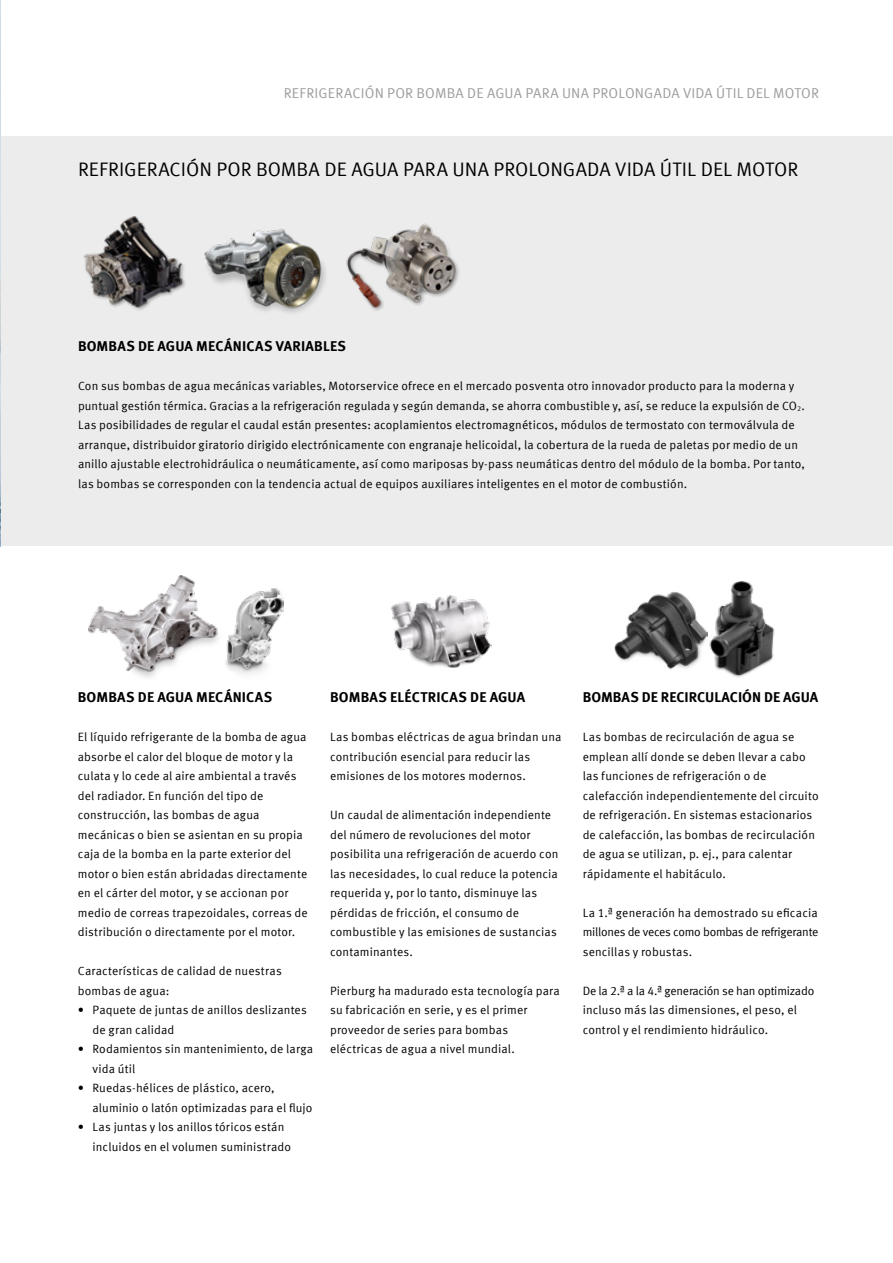
<style>
.page{position:relative;width:893px;height:1263px;background:#fff}
.page>*{position:absolute;margin:0;border:0;box-sizing:border-box;transform-origin:0 0}
.t1{font:19.5px "Meta Offc Pro Norm";color:#000}
.t2{font:700 14.25px "Meta Offc Pro";letter-spacing:.01em;color:#000}
.t3{font:14.25px "Meta Offc Pro Norm";letter-spacing:.01em;color:#9c9c9d}
.t4{font:12px/19.5px "Meta Offc Pro Norm";letter-spacing:.01em;color:#000}
</style>
<div class="page">
<img style="left:391px;top:595px;width:101px;height:73px">
<img style="left:88px;top:575px;width:131px;height:103px">
<img style="left:225px;top:589px;width:59px;height:86px">
<div style="left:1px;top:136px;width:892px;height:410px;background:#ececec"></div>
<img style="left:83px;top:216px;width:102px;height:94px">
<img style="left:346px;top:223px;width:113px;height:88px">
<img style="left:204px;top:228px;width:122px;height:85px">
<img style="left:0;top:0;width:1px;height:546px">
<img style="left:709px;top:582px;width:66px;height:95px">
<img style="left:615px;top:591px;width:93px;height:79px">
<p class="t3" style="left:284px;top:82px;width:537px">REFRIGERACIÓN POR BOMBA DE AGUA PARA UNA PROLONGADA VIDA ÚTIL DEL MOTOR</p>
<h1 class="t1" style="left:78px;top:154px;width:722px">REFRIGERACIÓN POR BOMBA DE AGUA PARA UNA PROLONGADA VIDA ÚTIL DEL MOTOR</h1>
<p class="t2" style="left:78px;top:335px;width:270px">BOMBAS DE AGUA MECÁNICAS VARIABLES</p>
<p class="t4" style="left:78px;top:375px;width:728px">Con sus bombas de agua mecánicas variables, Motorservice ofrece en el mercado posventa otro innovador producto para la moderna y puntual gestión térmica. Gracias a la refrigeración regulada y según demanda, se ahorra combustible y, así, se reduce la expulsión de CO<sub>2</sub>.<br>Las posibilidades de regular el caudal están presentes: acoplamientos electromagnéticos, módulos de termostato con termoválvula de arranque, distribuidor giratorio dirigido electrónicamente con engranaje helicoidal, la cobertura de la rueda de paletas por medio de un anillo ajustable electrohidráulica o neumáticamente, así como mariposas by-pass neumáticas dentro del módulo de la bomba. Por tanto, las bombas se corresponden con la tendencia actual de equipos auxiliares inteligentes en el motor de combustión.</p>
<p class="t2" style="left:78px;top:686px;width:196px">BOMBAS DE AGUA MECÁNICAS</p>
<p class="t4" style="left:78px;top:726px;width:231px">El líquido refrigerante de la bomba de agua absorbe el calor del bloque de motor y la culata y lo cede al aire ambiental a través del radiador. En función del tipo de construcción, las bombas de agua mecánicas o bien se asientan en su propia caja de la bomba en la parte exterior del motor o bien están abridadas directamente en el cárter del motor, y se accionan por medio de correas trapezoidales, correas de distribución o directamente por el motor.</p>
<p class="t4" style="left:78px;top:960px;width:205px">Características de calidad de nuestras bombas de agua:</p>
<p class="t4" style="left:92px;top:999px;width:216px;text-indent:-15px">• Paquete de juntas de anillos deslizantes de gran calidad</p>
<p class="t4" style="left:92px;top:1038px;width:222px;text-indent:-15px">• Rodamientos sin mantenimiento, de larga vida útil</p>
<p class="t4" style="left:92px;top:1077px;width:222px;text-indent:-15px">• Ruedas-hélices de plástico, acero, aluminio o latón optimizadas para el flujo</p>
<p class="t4" style="left:92px;top:1116px;width:200px;text-indent:-15px">• Las juntas y los anillos tóricos están incluidos en el volumen suministrado</p>
<p class="t2" style="left:330px;top:686px;width:197px">BOMBAS ELÉCTRICAS DE AGUA</p>
<p class="t4" style="left:330px;top:726px;width:233px">Las bombas eléctricas de agua brindan una contribución esencial para reducir las emisiones de los motores modernos.</p>
<p class="t4" style="left:330px;top:804px;width:230px">Un caudal de alimentación independiente del número de revoluciones del motor posibilita una refrigeración de acuerdo con las necesidades, lo cual reduce la potencia requerida y, por lo tanto, disminuye las pérdidas de fricción, el consumo de combustible y las emisiones de sustancias contaminantes.</p>
<p class="t4" style="left:330px;top:980px;width:231px">Pierburg ha madurado esta tecnología para su fabricación en serie, y es el primer proveedor de series para bombas eléctricas de agua a nivel mundial.</p>
<p class="t2" style="left:583px;top:686px;width:237px">BOMBAS DE RECIRCULACIÓN DE AGUA</p>
<p class="t4" style="left:583px;top:726px;width:237px">Las bombas de recirculación de agua se emplean allí donde se deben llevar a cabo las funciones de refrigeración o de calefacción independientemente del circuito de refrigeración. En sistemas estacionarios de calefacción, las bombas de recirculación de agua se utilizan, p. ej., para calentar rápidamente el habitáculo.</p>
<p class="t4" style="left:583px;top:902px;width:237px;text-align:justify">La 1.ª generación ha demostrado su eficacia millones de veces como bombas de refrigerante sencillas y robustas.</p>
<p class="t4" style="left:583px;top:980px;width:233px">De la 2.ª a la 4.ª generación se han optimizado incluso más las dimensiones, el peso, el control y el rendimiento hidráulico.</p>
</div>
